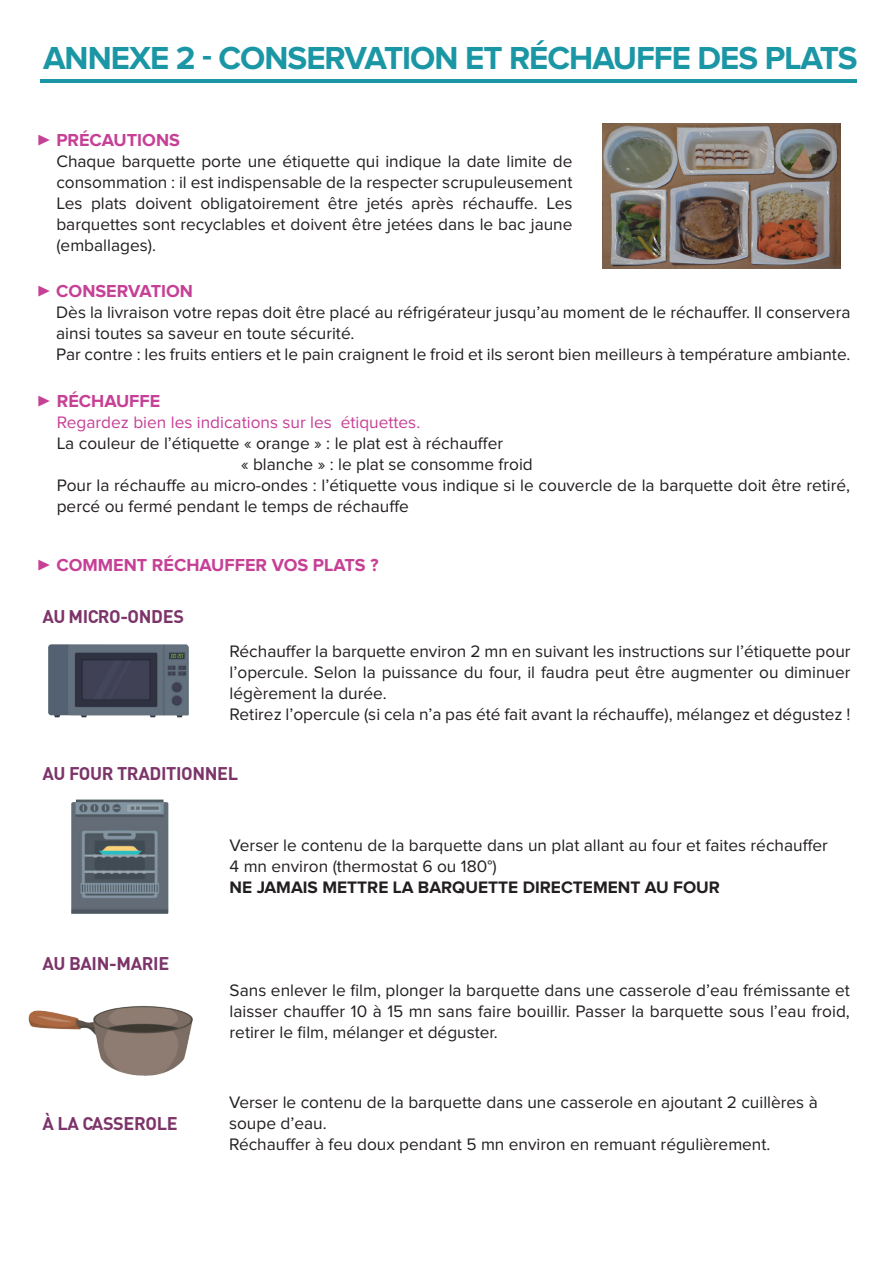
<style>
.page{position:relative;width:893px;height:1263px;background:#fff}
.page>*{position:absolute;margin:0;border:0;box-sizing:border-box;transform-origin:0 0}
.t1{font:700 33px "Proxima Nova";letter-spacing:-.03em;color:#1b96a5}
.t2{font:23.1px "Minion Pro";color:#c64096}
.t3{font:700 18px "Proxima Nova";color:#c64096}
.t4{font:700 18px "DIN";letter-spacing:-.02em;color:#7c3469}
.t5{font:17.25px/21px "Proxima Nova";color:#231f20}
.t6{font:17.25px "Proxima Nova";color:#c64096}
.t7{font:700 17.25px "Proxima Nova";color:#231f20}
</style>
<div class="page">
<hr style="left:40px;top:80px;width:817px;height:3px;background:#1b96a5">
<img style="left:602px;top:123px;width:238px;height:145px">
<img style="left:48px;top:644px;width:141px;height:74px">
<img style="left:71px;top:799px;width:98px;height:115px">
<img style="left:28px;top:1006px;width:165px;height:70px">
<h1 class="t1" style="left:43px;top:43px;width:816px">ANNEXE 2 - CONSERVATION ET RÉCHAUFFE DES PLATS</h1>
<p class="t3" style="left:56px;top:132px;width:125px">PRÉCAUTIONS</p>
<p class="t5" style="left:56px;top:151px;width:518px;text-align:justify">Chaque barquette porte une étiquette qui indique la date limite de consommation : il est indispensable de la respecter scrupuleusement Les plats doivent obligatoirement être jetés après réchauffe. Les barquettes sont recyclables et doivent être jetées dans le bac jaune (emballages).</p>
<p class="t3" style="left:56px;top:283px;width:138px">CONSERVATION</p>
<p class="t5" style="left:56px;top:302px;width:796px">Dès la livraison votre repas doit être placé au réfrigérateur jusqu’au moment de le réchauffer. Il conservera ainsi toutes sa saveur en toute sécurité.<br>Par contre : les fruits entiers et le pain craignent le froid et ils seront bien meilleurs à température ambiante.</p>
<h2 class="t2" style="left:37px;top:123px;width:15px">▶</h2>
<h2 class="t2" style="left:37px;top:274px;width:15px">▶</h2>
<h2 class="t2" style="left:37px;top:384px;width:15px">▶</h2>
<p class="t3" style="left:57px;top:392px;width:105px">RÉCHAUFFE</p>
<p class="t6" style="left:57px;top:412px;width:365px">Regardez bien les indications sur les étiquettes.</p>
<p class="t5" style="left:57px;top:433px;width:448px">La couleur de l’étiquette « orange » : le plat est à réchauffer</p>
<p class="t5" style="left:241px;top:454px;width:293px">« blanche » : le plat se consomme froid</p>
<p class="t5" style="left:57px;top:475px;width:795px">Pour la réchauffe au micro-ondes : l’étiquette vous indique si le couvercle de la barquette doit être retiré,</p>
<p class="t5" style="left:57px;top:496px;width:354px">percé ou fermé pendant le temps de réchauffe</p>
<p class="t3" style="left:56px;top:557px;width:324px">COMMENT RÉCHAUFFER VOS PLATS ?</p>
<h2 class="t2" style="left:37px;top:548px;width:15px">▶</h2>
<p class="t4" style="left:42px;top:605px;width:143px">AU MICRO-ONDES</p>
<p class="t5" style="left:230px;top:641px;width:622px">Réchauffer la barquette environ 2 mn en suivant les instructions sur l’étiquette pour l’opercule. Selon la puissance du four, il faudra peut être augmenter ou diminuer légèrement la durée.<br>Retirez l’opercule (si cela n’a pas été fait avant la réchauffe), mélangez et dégustez !</p>
<p class="t4" style="left:42px;top:761px;width:197px">AU FOUR TRADITIONNEL</p>
<p class="t4" style="left:42px;top:951px;width:128px">AU BAIN-MARIE</p>
<p class="t4" style="left:43px;top:1111px;width:137px">À LA CASSEROLE</p>
<p class="t5" style="left:230px;top:835px;width:600px">Verser le contenu de la barquette dans un plat allant au four et faites réchauffer<br>4 mn environ (thermostat 6 ou 180°)</p>
<p class="t7" style="left:230px;top:879px;width:492px">NE JAMAIS METTRE LA BARQUETTE DIRECTEMENT AU FOUR</p>
<p class="t5" style="left:230px;top:980px;width:622px;text-align:justify">Sans enlever le film, plonger la barquette dans une casserole d’eau frémissante et laisser chauffer 10 à 15 mn sans faire bouillir. Passer la barquette sous l’eau froid, retirer le film, mélanger et déguster.</p>
<p class="t5" style="left:229px;top:1092px;width:590px">Verser le contenu de la barquette dans une casserole en ajoutant 2 cuillères à soupe d’eau.<br>Réchauffer à feu doux pendant 5 mn environ en remuant régulièrement.</p>
</div>
